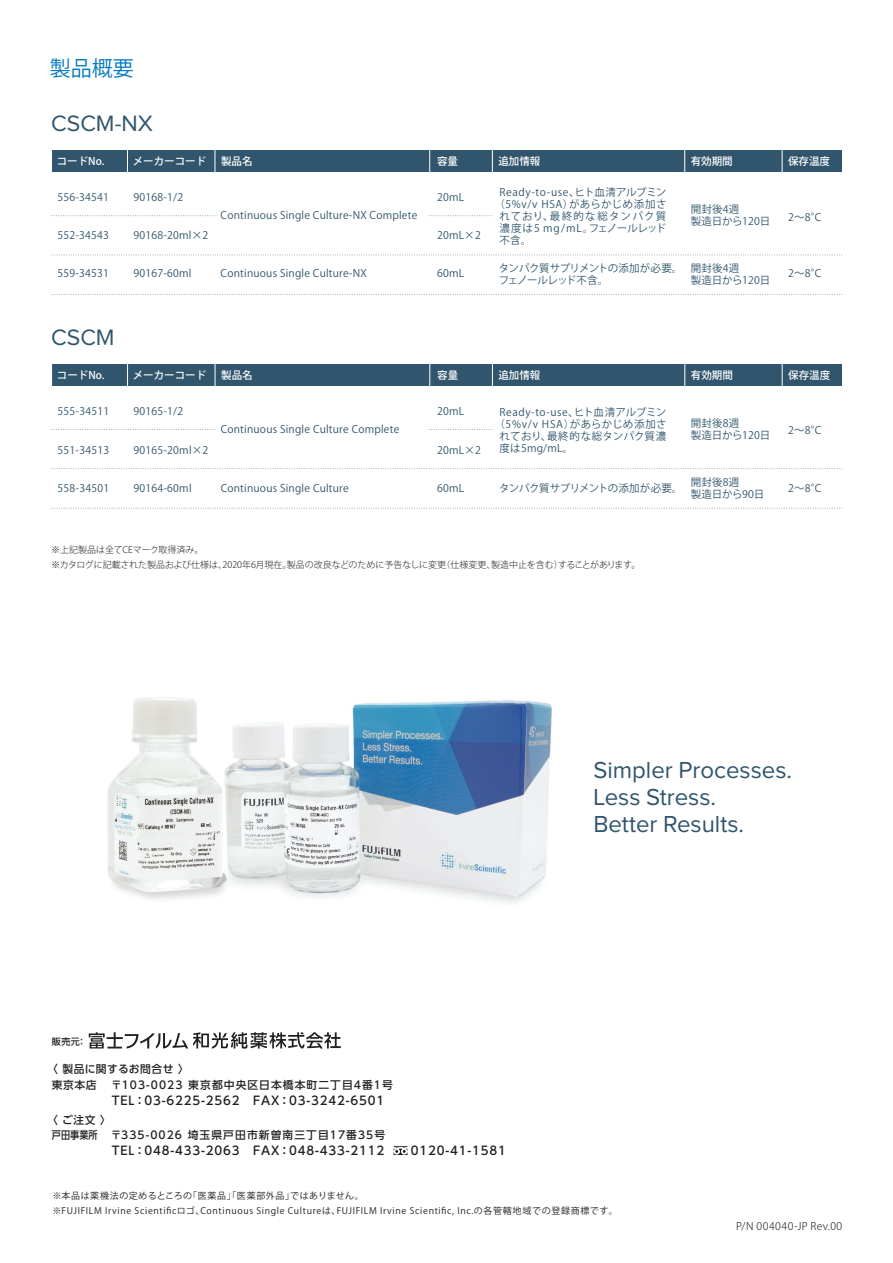
<style>
.page{position:relative;width:893px;height:1263px;background:#fff}
.page>*{position:absolute;margin:0;border:0;box-sizing:border-box;transform-origin:0 0}
.t1{font:24px/27px "Proxima Nova";color:#30556d}
.t2{font:23.1px "Proxima Nova";color:#30556d}
.t3{font:21px "Koz Go Pr 6 N";color:#007ac2}
.t4{font:500 11.85px "UD Shin Go Pro";letter-spacing:.07em;color:#231f20}
.t5{font:500 10.8px/15.8px "UD Shin Go Pro";letter-spacing:.1em;color:#231f20}
.t6{font:10.5px/12px "Koz Go Pr 6 N";letter-spacing:.02em;color:#30556d}
.t7{font:500 10.5px "Koz Go Pr 6 N";color:#fff}
.t8{font:10.5px "Koz Go Pr 6 N";letter-spacing:.045em;color:#30556d}
.t9{font:10.5px/12px "Koz Go Pr 6 N";letter-spacing:-.05em;color:#30556d}
.t10{font:10.5px "Koz Go Pr 6 N";letter-spacing:.055em;color:#30556d}
.t11{font:10.5px "Koz Go Pr 6 N";letter-spacing:.06em;color:#30556d}
.t12{font:300 10.5px "Koz Go Pr 6 N";letter-spacing:.05em;color:#231f20}
.t13{font:10.5px "Koz Go Pr 6 N";letter-spacing:-.04em;color:#30556d}
.t14{font:10.5px "Koz Go Pr 6 N";letter-spacing:-.02em;color:#30556d}
.t15{font:10.5px "Koz Go Pr 6 N";letter-spacing:.11em;color:#30556d}
.t16{font:9px/15px "Koz Go Pr 6 N";letter-spacing:.075em;color:#231f20}
.t17{font:300 9px/15px "Koz Go Pr 6 N";color:#231f20}
.t18{font:500 9px "UD Shin Go Pro";color:#231f20}
</style>
<div class="page">
<svg style="left:89px;top:1032px;width:252px;height:17px"></svg>
<svg style="left:393px;top:1145px;width:15px;height:10px"></svg>
<img style="left:107px;top:697px;width:445px;height:207px">
<svg style="left:52px;top:468px;width:790px;height:1px"></svg>
<svg style="left:429px;top:429px;width:63px;height:1px"></svg>
<svg style="left:52px;top:508px;width:790px;height:1px"></svg>
<div style="left:52px;top:365px;width:790px;height:21px;background:#30556d"></div>
<svg style="left:53px;top:429px;width:162px;height:1px"></svg>
<hr style="left:127px;top:360px;width:1px;height:30px;background:#fff">
<hr style="left:429px;top:360px;width:1px;height:30px;background:#fff">
<hr style="left:215px;top:360px;width:1px;height:30px;background:#fff">
<hr style="left:492px;top:360px;width:1px;height:30px;background:#fff">
<hr style="left:684px;top:360px;width:1px;height:30px;background:#fff">
<hr style="left:782px;top:360px;width:1px;height:30px;background:#fff">
<svg style="left:52px;top:255px;width:790px;height:1px"></svg>
<svg style="left:51px;top:215px;width:164px;height:1px"></svg>
<svg style="left:52px;top:294px;width:790px;height:1px"></svg>
<div style="left:52px;top:151px;width:790px;height:21px;background:#30556d"></div>
<hr style="left:429px;top:146px;width:1px;height:30px;background:#fff">
<hr style="left:215px;top:146px;width:1px;height:30px;background:#fff">
<hr style="left:492px;top:146px;width:1px;height:30px;background:#fff">
<hr style="left:684px;top:146px;width:1px;height:30px;background:#fff">
<hr style="left:782px;top:146px;width:1px;height:30px;background:#fff">
<hr style="left:127px;top:146px;width:1px;height:30px;background:#fff">
<svg style="left:429px;top:215px;width:63px;height:1px"></svg>
<h3 class="t3" style="left:50px;top:57px;width:86px">製品概要</h3>
<h2 class="t2" style="left:51px;top:112px;width:103px">CSCM-NX</h2>
<p class="t7" style="left:57px;top:155px;width:49px">コードNo.</p>
<p class="t7" style="left:221px;top:155px;width:33px">製品名</p>
<p class="t7" style="left:437px;top:155px;width:22px">容量</p>
<p class="t7" style="left:498px;top:155px;width:43px">追加情報</p>
<p class="t7" style="left:691px;top:155px;width:43px">有効期間</p>
<p class="t7" style="left:788px;top:155px;width:43px">保存温度</p>
<p class="t6" style="left:133px;top:191px;width:51px">90168-1/2</p>
<p class="t7" style="left:133px;top:155px;width:75px">メーカーコード</p>
<p class="t11" style="left:499px;top:186px;width:168px">Ready-to-use、ヒト血清アルブミン</p>
<p class="t8" style="left:494px;top:198px;width:174px">（5%v/v HSA）があらかじめ添加さ</p>
<p class="t15" style="left:499px;top:210px;width:168px">れており、最終的な総タンパク質</p>
<p class="t14" style="left:499px;top:222px;width:168px">濃度は5 mg/mL。フェノールレッド</p>
<p class="t6" style="left:499px;top:234px;width:33px">不含。</p>
<p class="t6" style="left:58px;top:191px;width:53px">556-34541</p>
<p class="t6" style="left:437px;top:191px;width:28px">20mL</p>
<p class="t6" style="left:691px;top:204px;width:81px">開封後4週<br>製造日から120日</p>
<p class="t6" style="left:788px;top:211px;width:35px">2～8°C</p>
<p class="t6" style="left:221px;top:209px;width:198px">Continuous Single Culture-NX Complete</p>
<p class="t6" style="left:58px;top:230px;width:53px">552-34543</p>
<p class="t6" style="left:133px;top:230px;width:76px">90168-20ml×2</p>
<p class="t6" style="left:437px;top:230px;width:45px">20mL×2</p>
<p class="t6" style="left:58px;top:268px;width:53px">559-34531</p>
<p class="t6" style="left:221px;top:268px;width:148px">Continuous Single Culture-NX</p>
<p class="t6" style="left:437px;top:268px;width:28px">60mL</p>
<p class="t9" style="left:499px;top:262px;width:185px">タンパク質サプリメントの添加が必要。フェノールレッド不含。</p>
<p class="t6" style="left:691px;top:262px;width:81px">開封後4週<br>製造日から120日</p>
<p class="t6" style="left:788px;top:268px;width:35px">2～8°C</p>
<p class="t6" style="left:133px;top:268px;width:60px">90167-60ml</p>
<h2 class="t2" style="left:51px;top:326px;width:65px">CSCM</h2>
<p class="t7" style="left:57px;top:369px;width:49px">コードNo.</p>
<p class="t7" style="left:133px;top:369px;width:75px">メーカーコード</p>
<p class="t7" style="left:221px;top:369px;width:33px">製品名</p>
<p class="t7" style="left:437px;top:369px;width:22px">容量</p>
<p class="t7" style="left:498px;top:369px;width:43px">追加情報</p>
<p class="t7" style="left:691px;top:369px;width:43px">有効期間</p>
<p class="t7" style="left:788px;top:369px;width:43px">保存温度</p>
<p class="t6" style="left:58px;top:406px;width:53px">555-34511</p>
<p class="t6" style="left:134px;top:406px;width:51px">90165-1/2</p>
<p class="t6" style="left:58px;top:444px;width:53px">551-34513</p>
<p class="t6" style="left:134px;top:444px;width:76px">90165-20ml×2</p>
<p class="t6" style="left:221px;top:423px;width:180px">Continuous Single Culture Complete</p>
<p class="t6" style="left:437px;top:406px;width:28px">20mL</p>
<p class="t6" style="left:437px;top:444px;width:45px">20mL×2</p>
<p class="t10" style="left:500px;top:406px;width:168px">Ready-to-use、ヒト血清アルブミン</p>
<p class="t8" style="left:495px;top:418px;width:174px">（5%v/v HSA）があらかじめ添加さ</p>
<p class="t6" style="left:500px;top:430px;width:168px">れており、最終的な総タンパク質濃</p>
<p class="t6" style="left:500px;top:442px;width:75px">度は5mg/mL。</p>
<p class="t6" style="left:691px;top:418px;width:81px">開封後8週<br>製造日から120日</p>
<p class="t6" style="left:788px;top:424px;width:35px">2～8°C</p>
<p class="t6" style="left:58px;top:482px;width:53px">558-34501</p>
<p class="t6" style="left:134px;top:482px;width:60px">90164-60ml</p>
<p class="t6" style="left:221px;top:482px;width:130px">Continuous Single Culture</p>
<p class="t6" style="left:437px;top:482px;width:28px">60mL</p>
<p class="t13" style="left:499px;top:482px;width:185px">タンパク質サプリメントの添加が必要。</p>
<p class="t6" style="left:691px;top:476px;width:75px">開封後8週<br>製造日から90日</p>
<p class="t6" style="left:788px;top:482px;width:35px">2～8°C</p>
<p class="t17" style="left:51px;top:542px;width:591px">※上記製品は全てCEマーク取得済み。<br>※カタログに記載された製品および仕様は、2020年6月現在。製品の改良などのために予告なしに変更（仕様変更、製造中止を含む）することがあります。</p>
<p class="t18" style="left:52px;top:1034px;width:36px">販売元：</p>
<p class="t5" style="left:52px;top:1060px;width:342px;text-indent:-5px">〈 製品に関するお問合せ 〉<br>東京本店　〒103-0023 東京都中央区日本橋本町二丁目4番1号</p>
<p class="t4" style="left:52px;top:1090px;width:334px">　　　　 TEL：03-6225-2562　FAX：03-3242-6501</p>
<p class="t5" style="left:52px;top:1111px;width:335px;text-indent:-5px">〈 ご注文 〉<br>戸田事業所 〒335-0026 埼玉県戸田市新曽南三丁目17番35号</p>
<p class="t4" style="left:52px;top:1141px;width:455px">　　　　 TEL：048-433-2063　FAX：048-433-2112　 0120-41-1581</p>
<h1 class="t1" style="left:593px;top:757px;width:200px">Simpler Processes.<br>Less Stress.<br>Better Results.</h1>
<p class="t16" style="left:52px;top:1189px;width:567px">※本品は薬機法の定めるところの「医薬品」「医薬部外品」ではありません。<br>※FUJIFILM Irvine Scientificロゴ、Continuous Single Cultureは、FUJIFILM Irvine Scientific, Inc.の各管轄地域での登録商標です。</p>
<p class="t12" style="left:736px;top:1220px;width:108px">P/N 004040-JP Rev.00</p>
</div>
